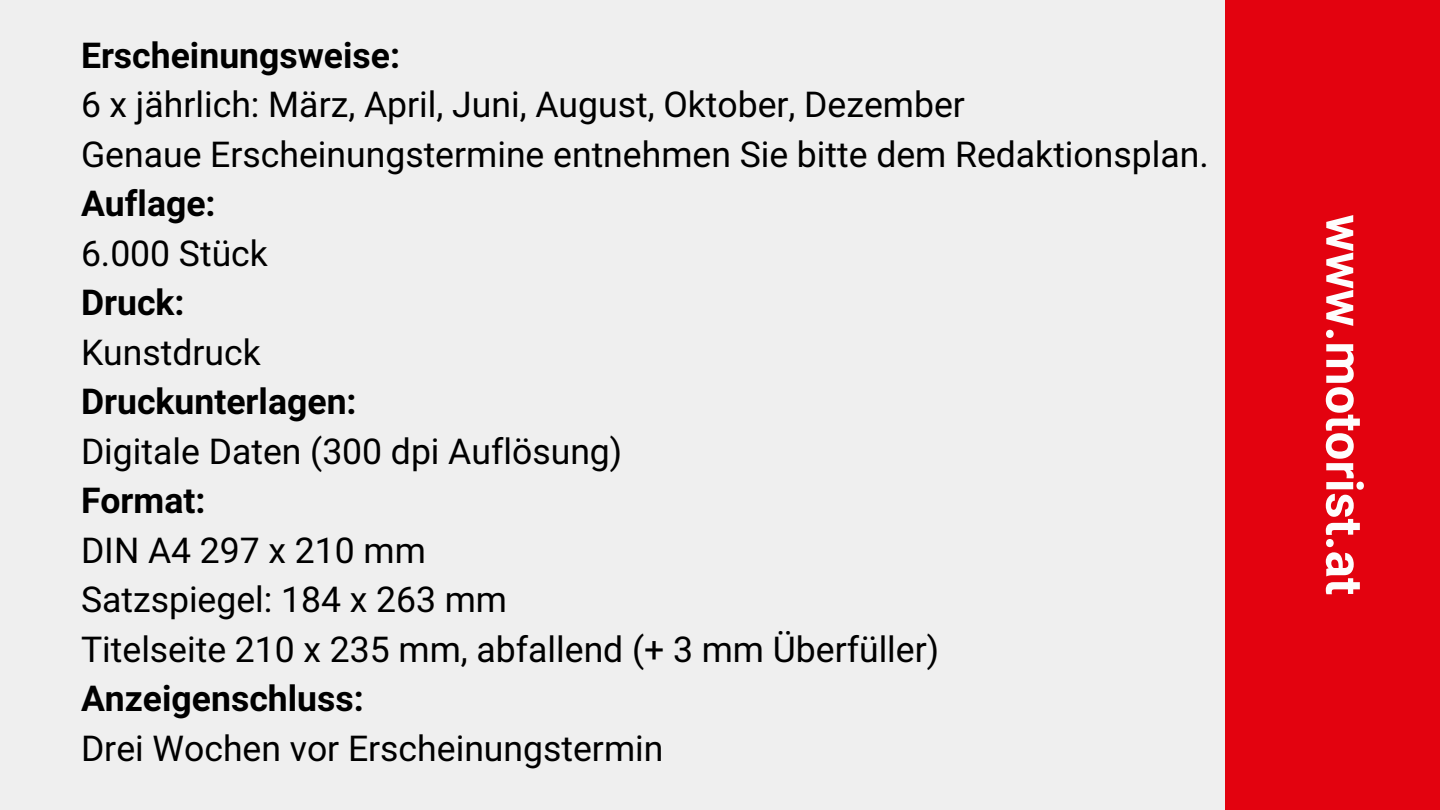
<style>
.page{position:relative;width:1440px;height:810px;background:#efefef}
.page>*{position:absolute;margin:0;border:0;box-sizing:border-box;transform-origin:0 0}
.t1{font:700 51px "Araboto";color:#fefdfd}
.t2{font:35.6px "Araboto";color:#000}
.t3{font:700 35.6px "Araboto";color:#000}
</style>
<div class="page">
<div style="left:1226px;top:0;width:214px;height:810px;background:#e3020f"></div>
<p class="t3" style="left:81px;top:34px;width:321px">Erscheinungsweise:</p>
<p class="t2" style="left:81px;top:84px;width:885px">6 x jährlich: März, April, Juni, August, Oktober, Dezember</p>
<p class="t2" style="left:81px;top:133px;width:1129px">Genaue Erscheinungstermine entnehmen Sie bitte dem Redaktionsplan.</p>
<p class="t3" style="left:81px;top:183px;width:136px">Auflage:</p>
<p class="t2" style="left:81px;top:232px;width:188px">6.000 Stück</p>
<p class="t3" style="left:81px;top:282px;width:105px">Druck:</p>
<p class="t2" style="left:81px;top:331px;width:181px">Kunstdruck</p>
<p class="t3" style="left:81px;top:381px;width:277px">Druckunterlagen:</p>
<p class="t2" style="left:81px;top:430px;width:543px">Digitale Daten (300 dpi Auflösung)</p>
<p class="t3" style="left:81px;top:480px;width:126px">Format:</p>
<p class="t2" style="left:81px;top:529px;width:346px">DIN A4 297 x 210 mm</p>
<p class="t2" style="left:81px;top:579px;width:428px">Satzspiegel: 184 x 263 mm</p>
<p class="t2" style="left:81px;top:628px;width:860px">Titelseite 210 x 235 mm, abfallend (+ 3 mm Überfüller)</p>
<p class="t3" style="left:81px;top:678px;width:284px">Anzeigenschluss:</p>
<p class="t2" style="left:81px;top:727px;width:584px">Drei Wochen vor Erscheinungstermin</p>
<h1 class="t1" style="left:1374px;top:214px;width:382px;rotate:90deg">www.motorist.at</h1>
</div>
